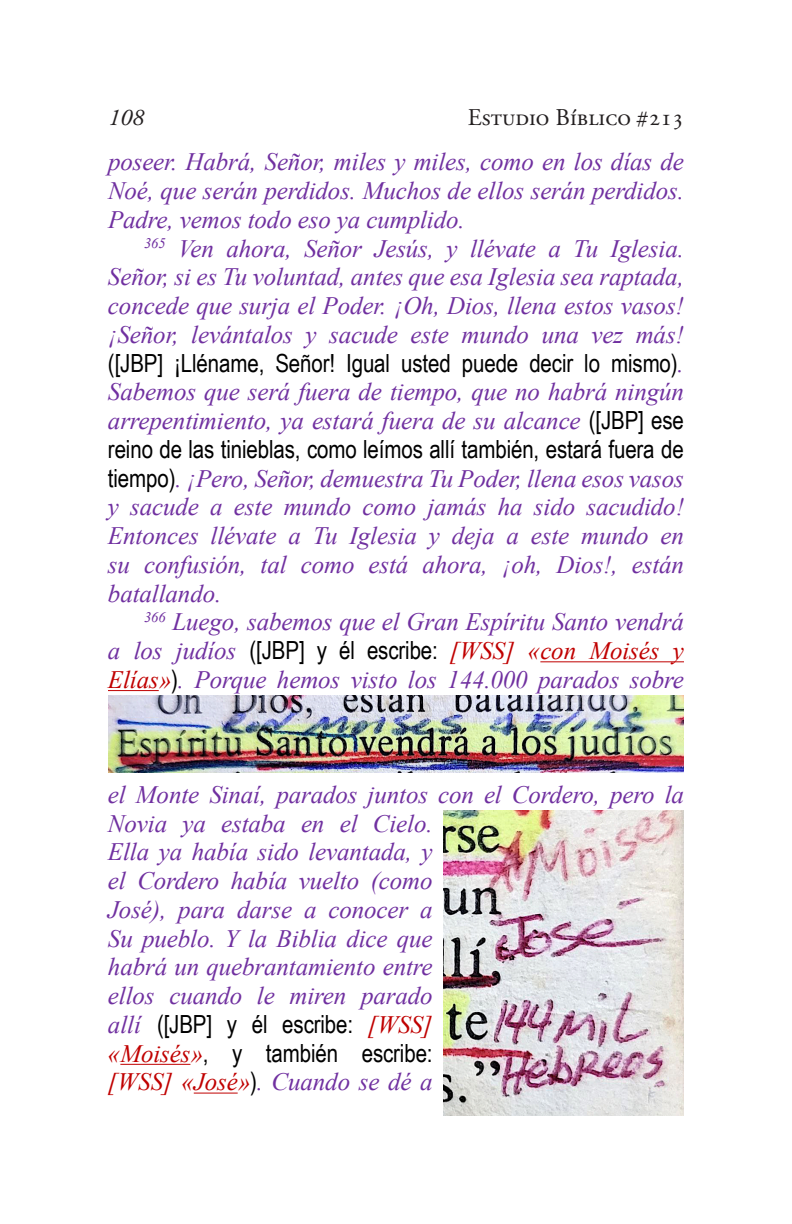
<style>
.page{position:relative;width:792px;height:1224px;background:#fff}
.page>*{position:absolute;margin:0;border:0;box-sizing:border-box;transform-origin:0 0}
.t1{font:italic 25px/28.8px "Times New Roman";letter-spacing:-.005em;color:#7030a0;text-align:justify}
.t2{font:25px/28.8px "Arial Narrow";letter-spacing:-.005em;color:#000}
.t3{font:24px "Adobe Garamond Pro";color:#231f20}
.t4{font:italic 24px "Adobe Garamond Pro";color:#231f20}
.s1{font-family:"Times New Roman";font-style:italic;color:#7030a0}
.s2{font-family:"Arial Narrow";font-style:normal;color:#000}
.s3{font-family:"Times New Roman";font-style:italic;color:#c00000}
.s4{color:#c00000}
</style>
<div class="page">
<hr style="left:540px;top:661px;width:144px;height:1px;background:#c00000">
<hr style="left:108px;top:690px;width:51px;height:1px;background:#c00000">
<hr style="left:120px;top:1064px;width:70px;height:1px;background:#c00000">
<hr style="left:194px;top:1093px;width:44px;height:1px;background:#c00000">
<img style="left:108px;top:696px;width:576px;height:76px">
<img style="left:443px;top:810px;width:241px;height:306px">
<p class="t4" style="left:108px;top:103px;width:37px">108</p>
<p class="t3" style="left:468px;top:103px;width:218px">Estudio Bíblico #213</p>
<p class="t1" style="left:108px;top:147px;width:578px">poseer. Habrá, Señor, miles y miles, como en los días de Noé, que serán perdidos. Muchos de ellos serán perdidos.<br>Padre, vemos todo eso ya cumplido.</p>
<p class="t1" style="left:108px;top:233px;width:578px;text-indent:36px"><sup>365</sup> Ven ahora, Señor Jesús, y llévate a Tu Iglesia.<br>Señor, si es Tu voluntad, antes que esa Iglesia sea raptada, concede que surja el Poder. ¡Oh, Dios, llena estos vasos! ¡Señor, levántalos y sacude este mundo una vez más!</p>
<p class="t2" style="left:108px;top:347px;width:577px">([JBP] ¡Lléname, Señor! Igual usted puede decir lo mismo)<span class="s1">.</span></p>
<p class="t1" style="left:108px;top:377px;width:578px">Sabemos que será fuera de tiempo, que no habrá ningún arrepentimiento, ya estará fuera de su alcance <span class="s2">([JBP] ese</span></p>
<p class="t2" style="left:108px;top:434px;width:577px">reino de las tinieblas, como leímos allí también, estará fuera de</p>
<p class="t1" style="left:108px;top:463px;width:578px"><span class="s2">tiempo)</span>. ¡Pero, Señor, demuestra Tu Poder, llena esos vasos y sacude a este mundo como jamás ha sido sacudido!<br>Entonces llévate a Tu Iglesia y deja a este mundo en su confusión, tal como está ahora, ¡oh, Dios!, están batallando.</p>
<p class="t1" style="left:144px;top:607px;width:541px"><sup>366</sup> Luego, sabemos que el Gran Espíritu Santo vendrá</p>
<p class="t2" style="left:108px;top:635px;width:577px"><span class="s1">a los judíos</span> ([JBP] y él escribe: <span class="s3">[WSS] «con Moisés y</span></p>
<p class="t1" style="left:108px;top:665px;width:577px"><span class="s4">Elías»</span><span class="s2">)</span>. Porque hemos visto los 144.000 parados sobre</p>
<p class="t1" style="left:108px;top:780px;width:578px;text-align:left">el Monte Sinaí, parados juntos con el Cordero, pero la<br>Novia ya estaba en el Cielo.<br>Ella ya había sido levantada, y<br>el Cordero había vuelto (como<br>José), para darse a conocer a<br>Su pueblo. Y la Biblia dice que<br>habrá un quebrantamiento entre<br>ellos cuando le miren parado</p>
<p class="t2" style="left:108px;top:1009px;width:326px"><span class="s1">allí</span> ([JBP] y él escribe: <span class="s3">[WSS] «Moisés»</span>, y también escribe:</p>
<p class="t1" style="left:108px;top:1067px;width:326px"><span class="s4">[WSS] «José»</span><span class="s2">)</span>. Cuando se dé a</p>
</div>
